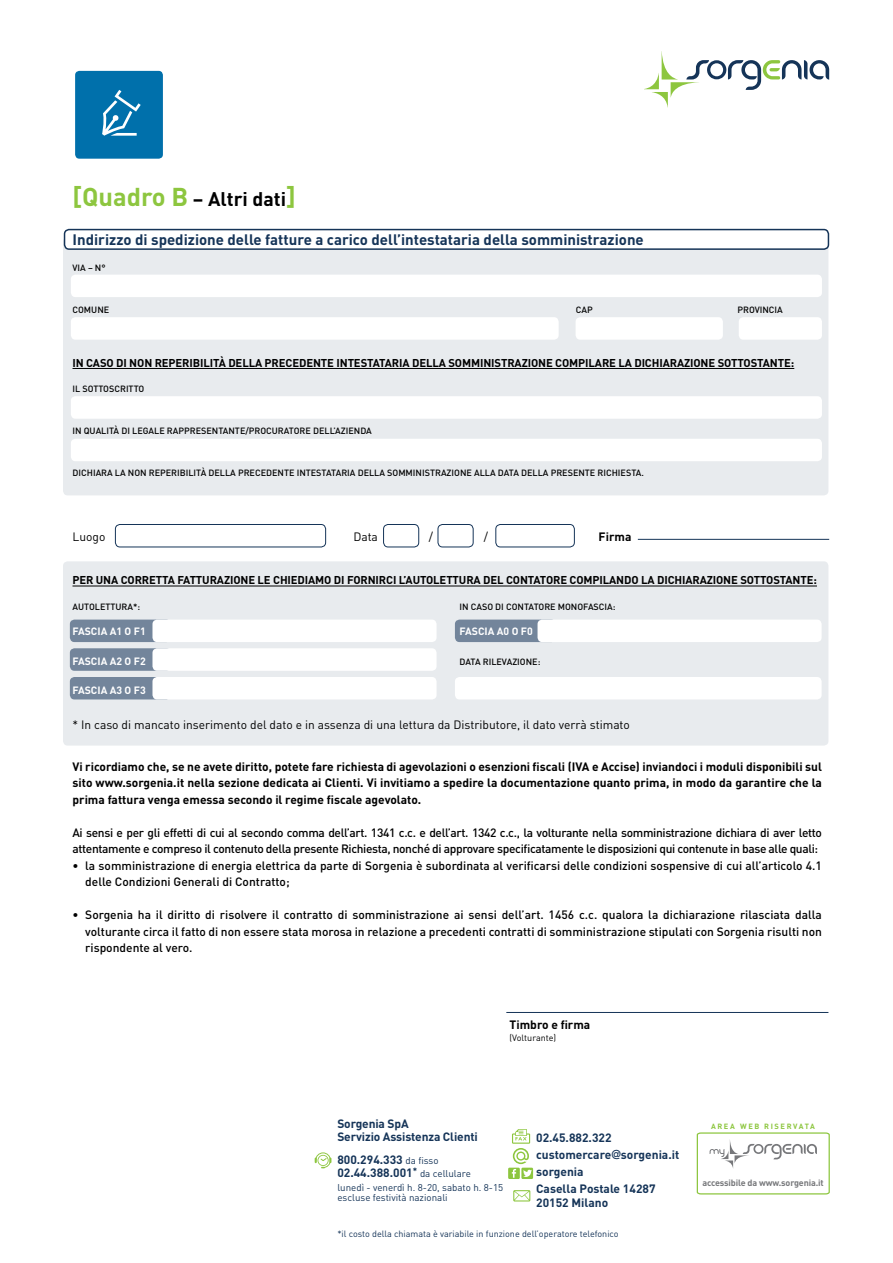
<style>
.page{position:relative;width:893px;height:1263px;background:#fff}
.page>*{position:absolute;margin:0;border:0;box-sizing:border-box;transform-origin:0 0}
.t1{font:700 19.5px "DIN";color:#000}
.t2{font:700 15px "DIN";color:#153458}
.t3{font:500 12px/16.5px "DIN";letter-spacing:-.03em;color:#000}
.t4{font:700 12px/16.5px "DIN";color:#000;text-align:justify}
.t5{font:500 12px/16.5px "DIN";color:#000}
.t6{font:700 12px/17.2px "DIN";color:#153458}
.t7{font:12px "DIN";color:#000}
.t8{font:700 11.25px "DIN";letter-spacing:-.01em;color:#000}
.t9{font:700 10.5px "DIN";color:#fff}
.t10{font:9.75px/10.5px "DIN";color:#153458}
.t11{font:500 9px "DIN";color:#000}
.t12{font:9px "DIN";color:#153458}
.t13{font:700 9px "DIN";letter-spacing:-.015em;color:#77787b}
.t14{font:9px "DIN";color:#000}
.t15{font:700 7.5px "DIN";letter-spacing:.21em;color:#8dc63f}
.s1{font-size:25.5px;color:#8dc63f}
.s2{font-weight:400;font-size:9.75px}
.s3{font-family:"Futura";font-weight:400}
</style>
<div class="page">
<div style="left:63px;top:561px;width:765px;height:184px;background:#e8ebee;border-radius:5px"></div>
<div style="left:70px;top:677px;width:101px;height:22px;background:#73859b;border-radius:5px"></div>
<div style="left:152px;top:677px;width:285px;height:22px;background:#fff;border-radius:5px"></div>
<div style="left:70px;top:648px;width:101px;height:23px;background:#73859b;border-radius:5px"></div>
<div style="left:152px;top:648px;width:285px;height:23px;background:#fff;border-radius:5px"></div>
<div style="left:70px;top:620px;width:101px;height:22px;background:#73859b;border-radius:5px"></div>
<div style="left:152px;top:620px;width:285px;height:22px;background:#fff;border-radius:5px"></div>
<div style="left:455px;top:620px;width:101px;height:22px;background:#73859b;border-radius:5px"></div>
<div style="left:538px;top:620px;width:284px;height:22px;background:#fff;border-radius:5px"></div>
<div style="left:455px;top:677px;width:367px;height:22px;background:#fff;border-radius:5px"></div>
<div style="left:63px;top:237px;width:765px;height:258px;background:#e8ebee;border-radius:5px"></div>
<div style="left:71px;top:275px;width:751px;height:22px;background:#fff;border-radius:5px"></div>
<div style="left:71px;top:317px;width:488px;height:23px;background:#fff;border-radius:5px"></div>
<div style="left:65px;top:230px;width:763px;height:19px;background:#fff;border-radius:5px"></div>
<div style="left:64px;top:229px;width:765px;height:21px;border:2px solid #153458;border-radius:5px"></div>
<hr style="left:73px;top:368px;width:721px;height:1px;background:#000">
<hr style="left:73px;top:585px;width:744px;height:1px;background:#000">
<div style="left:115px;top:524px;width:211px;height:23px;border:1px solid #153458;border-radius:5px"></div>
<div style="left:495px;top:524px;width:80px;height:23px;border:1px solid #153458;border-radius:5px"></div>
<div style="left:438px;top:524px;width:36px;height:23px;border:1px solid #153458;border-radius:5px"></div>
<div style="left:383px;top:524px;width:36px;height:23px;border:1px solid #153458;border-radius:5px"></div>
<hr style="left:638px;top:539px;width:191px;height:1px;background:#153458">
<div style="left:75px;top:71px;width:88px;height:88px;background:#0070ab;border-radius:4px"></div>
<svg style="left:644px;top:51px;width:185px;height:57px"></svg>
<svg style="left:102px;top:90px;width:39px;height:46px"></svg>
<div style="left:739px;top:317px;width:83px;height:23px;background:#fff;border-radius:5px"></div>
<div style="left:576px;top:317px;width:147px;height:23px;background:#fff;border-radius:5px"></div>
<div style="left:71px;top:396px;width:751px;height:23px;background:#fff;border-radius:5px"></div>
<div style="left:71px;top:439px;width:751px;height:22px;background:#fff;border-radius:5px"></div>
<hr style="left:506px;top:1012px;width:322px;height:1px;background:#153458">
<svg style="left:696px;top:1132px;width:134px;height:63px"></svg>
<div style="left:508px;top:1168px;width:12px;height:11px;background:#8dc63f"></div>
<div style="left:521px;top:1168px;width:12px;height:11px;background:#8dc63f"></div>
<svg style="left:513px;top:1190px;width:17px;height:11px"></svg>
<svg style="left:512px;top:1129px;width:20px;height:49px"></svg>
<svg style="left:315px;top:1152px;width:16px;height:16px"></svg>
<h1 class="t1" style="left:73px;top:187px;width:225px"><span class="s1">[Quadro B</span> – Altri dati<span class="s1">]</span></h1>
<p class="t2" style="left:73px;top:230px;width:573px">Indirizzo di spedizione delle fatture a carico dell’intestataria della somministrazione</p>
<p class="t11" style="left:73px;top:262px;width:35px">VIA – N°</p>
<p class="t11" style="left:73px;top:304px;width:38px">COMUNE</p>
<p class="t11" style="left:576px;top:304px;width:18px">CAP</p>
<p class="t11" style="left:737px;top:304px;width:47px">PROVINCIA</p>
<p class="t8" style="left:73px;top:355px;width:723px">IN CASO DI NON REPERIBILITÀ DELLA PRECEDENTE INTESTATARIA DELLA SOMMINISTRAZIONE COMPILARE LA DICHIARAZIONE SOTTOSTANTE:</p>
<p class="t11" style="left:73px;top:383px;width:73px">IL SOTTOSCRITTO</p>
<p class="t11" style="left:73px;top:425px;width:301px">IN QUALITÀ DI LEGALE RAPPRESENTANTE/PROCURATORE DELL’AZIENDA</p>
<p class="t11" style="left:73px;top:467px;width:573px">DICHIARA LA NON REPERIBILITÀ DELLA PRECEDENTE INTESTATARIA DELLA SOMMINISTRAZIONE ALLA DATA DELLA PRESENTE RICHIESTA.</p>
<p class="t7" style="left:73px;top:529px;width:34px">Luogo</p>
<p class="t7" style="left:353px;top:529px;width:26px">Data</p>
<p class="t7" style="left:429px;top:529px;width:6px">/</p>
<p class="t7" style="left:484px;top:529px;width:6px">/</p>
<p class="t4" style="left:599px;top:528px;width:34px">Firma</p>
<p class="t8" style="left:73px;top:573px;width:746px">PER UNA CORRETTA FATTURAZIONE LE CHIEDIAMO DI FORNIRCI L’AUTOLETTURA DEL CONTATORE COMPILANDO LA DICHIARAZIONE SOTTOSTANTE:</p>
<p class="t11" style="left:73px;top:601px;width:69px">AUTOLETTURA*:</p>
<p class="t11" style="left:460px;top:601px;width:158px">IN CASO DI CONTATORE MONOFASCIA:</p>
<p class="t9" style="left:73px;top:625px;width:75px">FASCIA A1 O F1</p>
<p class="t9" style="left:460px;top:625px;width:75px">FASCIA A0 O F0</p>
<p class="t9" style="left:73px;top:655px;width:75px">FASCIA A2 O F2</p>
<p class="t11" style="left:460px;top:656px;width:82px">DATA RILEVAZIONE:</p>
<p class="t9" style="left:73px;top:683px;width:75px">FASCIA A3 O F3</p>
<p class="t7" style="left:73px;top:717px;width:559px">* In caso di mancato inserimento del dato e in assenza di una lettura da Distributore, il dato verrà stimato</p>
<p class="t4" style="left:73px;top:757px;width:751px">Vi ricordiamo che, se ne avete diritto, potete fare richiesta di agevolazioni o esenzioni fiscali (IVA e Accise) inviandoci i moduli disponibili sul sito www.sorgenia.it nella sezione dedicata ai Clienti. Vi invitiamo a spedire la documentazione quanto prima, in modo da garantire che la prima fattura venga emessa secondo il regime fiscale agevolato.</p>
<p class="t3" style="left:73px;top:823px;width:751px">Ai sensi e per gli effetti di cui al secondo comma dell’art. 1341 c.c. e dell’art. 1342 c.c., la volturante nella somministrazione dichiara di aver letto attentamente e compreso il contenuto della presente Richiesta, nonché di approvare specificatamente le disposizioni qui contenute in base alle quali:</p>
<p class="t5" style="left:85px;top:856px;width:738px;text-indent:-13px">• la somministrazione di energia elettrica da parte di Sorgenia è subordinata al verificarsi delle condizioni sospensive di cui all’articolo 4.1 delle Condizioni Generali di Contratto;</p>
<p class="t3" style="left:85px;top:906px;width:738px;text-align:justify;text-indent:-13px">• Sorgenia ha il diritto di risolvere il contratto di somministrazione ai sensi dell’art. 1456 c.c. qualora la dichiarazione rilasciata dalla volturante circa il fatto di non essere stata morosa in relazione a precedenti contratti di somministrazione stipulati con Sorgenia risulti non rispondente al vero.</p>
<p class="t4" style="left:510px;top:1015px;width:82px">Timbro e firma</p>
<p class="t14" style="left:510px;top:1032px;width:48px">(Volturante)</p>
<p class="t6" style="left:337px;top:1116px;width:142px;line-height:13.5px">Sorgenia SpA<br>Servizio Assistenza Clienti</p>
<p class="t6" style="left:337px;top:1152px;width:135px;line-height:13.5px">800.294.333 <span class="s2">da fisso<br></span>02.44.388.001<sup>*</sup> <span class="s2">da cellulare</span></p>
<p class="t10" style="left:337px;top:1182px;width:167px">lunedì - venerdì h. 8-20, sabato h. 8-15 escluse festività nazionali</p>
<p class="t12" style="left:337px;top:1227px;width:283px">*il costo della chiamata è variabile in funzione dell’operatore telefonico</p>
<p class="t6" style="left:536px;top:1128px;width:145px">02.45.882.322 customercare<span class="s3">@</span>sorgenia.it sorgenia<br>Casella Postale 14287</p>
<p class="t6" style="left:536px;top:1193px;width:74px">20152 Milano</p>
<p class="t15" style="left:711px;top:1121px;width:105px">AREA WEB RISERVATA</p>
<p class="t13" style="left:702px;top:1177px;width:123px">accessibile da www.sorgenia.it</p>
</div>
